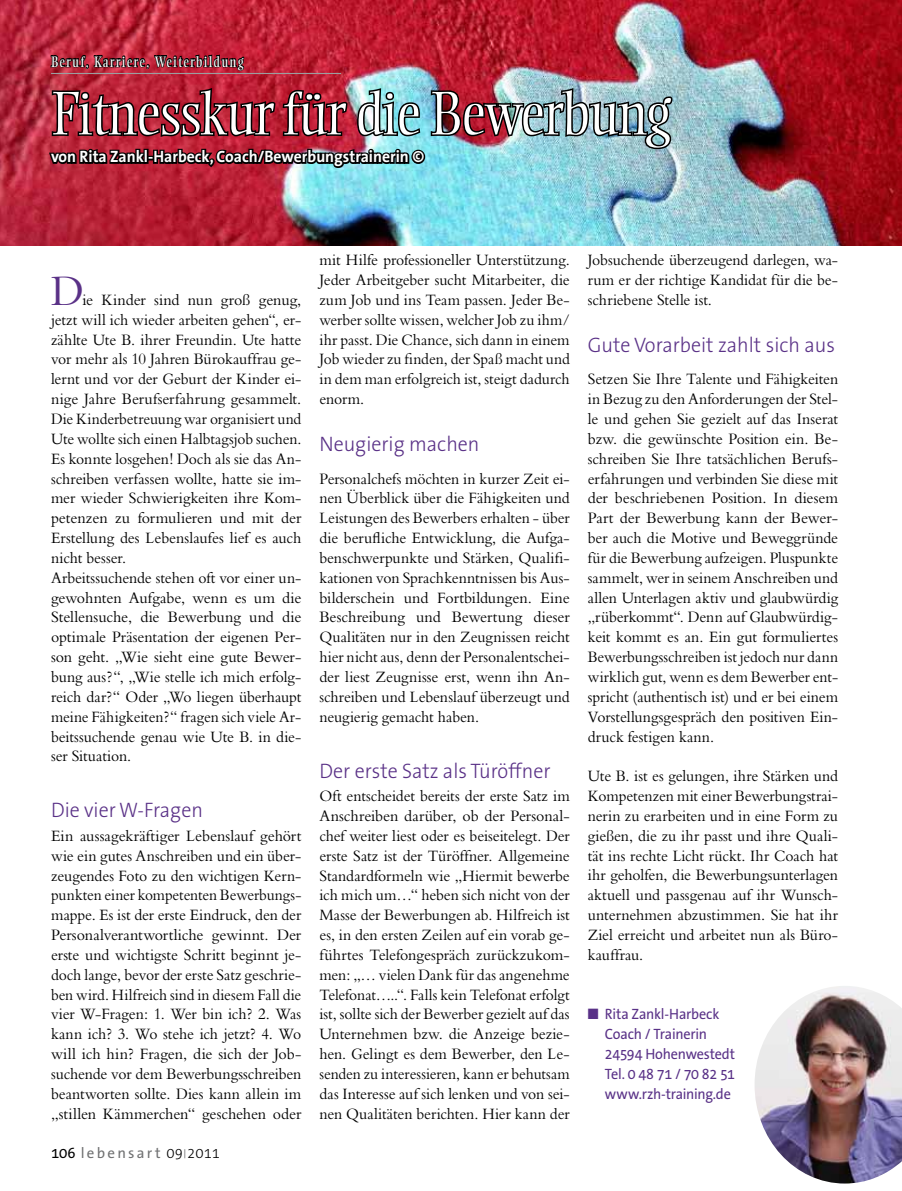
<style>
.page{position:relative;width:902px;height:1191px;background:#fff}
.page>*{position:absolute;margin:0;border:0;box-sizing:border-box;transform-origin:0 0}
.t1{font:300 60px "Ellington";letter-spacing:-.01em;color:#fff;scale:.95 1}
.t2{font:45px "Bembo";color:#5a3187}
.t3{font:300 21px "The Sans Expo";color:#5a3187;scale:.95 1}
.t4{font:16.5px/19.8px "Bembo";letter-spacing:-.005em;color:#000;text-align:justify;scale:.95 1}
.t5{font:16.5px/19.8px "Bembo";letter-spacing:-.005em;color:#000}
.t6{font:700 16.5px "The Sans Expo";color:#fff;scale:.95 1}
.t7{font:15px/19.8px "The Sans Expo";letter-spacing:-.015em;color:#593187;scale:.95 1}
.t8{font:15px "Ellington";letter-spacing:.1em;color:#fff;scale:.85 1}
.t9{font:15px "The Sans Expo";letter-spacing:.15em;color:#707172}
.s1{color:#000}
.s2{font-weight:300;color:#000}
.s3{font-weight:300;font-size:9px}
</style>
<div class="page">
<img style="left:0;top:0;width:901px;height:246px">
<hr style="left:51px;top:73px;width:290px;height:1px;background:#9c9e9f">
<svg style="left:47px;top:0;width:198px;height:72px;background:#ae2337"></svg>
<img style="left:47px;top:86px;width:627px;height:109px">
<img style="left:755px;top:986px;width:146px;height:197px">
<p class="t8" style="left:51px;top:53px;width:228px">Beruf, Karriere, Weiterbildung</p>
<h1 class="t1" style="left:51px;top:80px;width:653px">Fitnesskur für die Bewerbung</h1>
<p class="t6" style="left:51px;top:148px;width:394px">von Rita Zankl-Harbeck, Coach/Bewerbungstrainerin ©</p>
<h2 class="t2" style="left:51px;top:265px;width:35px">D</h2>
<p class="t5" style="left:51px;top:289px;width:252px;text-indent:31px">ie Kinder sind nun groß genug, jetzt will ich wieder arbeiten gehen“, er&shy;zählte Ute B. ihrer Freundin. Ute hatte vor mehr als 10 Jahren Bürokauffrau ge&shy;lernt und vor der Geburt der Kinder ei&shy;nige Jahre Berufserfahrung gesammelt.<br>Die Kinderbetreuung war organisiert und Ute wollte sich einen Halbtagsjob suchen.<br>Es konnte losgehen! Doch als sie das An&shy;schreiben verfassen wollte, hatte sie im&shy;mer wieder Schwierigkeiten ihre Kom&shy;petenzen zu formulieren und mit der Erstellung des Lebenslaufes lief es auch nicht besser.<br>Arbeitssuchende stehen oft vor einer un&shy;gewohnten Aufgabe, wenn es um die Stellensuche, die Bewerbung und die optimale Präsentation der eigenen Per&shy;son geht. „Wie sieht eine gute Bewer&shy;bung aus?“, „Wie stelle ich mich erfolg&shy;reich dar?“ Oder „Wo liegen überhaupt meine Fähigkeiten?“ fragen sich viele Ar&shy;beitssuchende genau wie Ute B. in die&shy;ser Situation.</p>
<p class="t3" style="left:51px;top:799px;width:161px">Die vier W-Fragen</p>
<p class="t5" style="left:51px;top:825px;width:252px;text-align:justify">Ein aussagekräftiger Lebenslauf gehört wie ein gutes Anschreiben und ein über&shy;zeugendes Foto zu den wichtigen Kern&shy;punkten einer kompetenten Bewerbungs&shy;mappe. Es ist der erste Eindruck, den der Personalverantwortliche gewinnt. Der erste und wichtigste Schritt beginnt je&shy;doch lange, bevor der erste Satz geschrie&shy;ben wird. Hilfreich sind in diesem Fall die vier W-Fragen: 1. Wer bin ich? 2. Was kann ich? 3. Wo stehe ich jetzt? 4. Wo will ich hin? Fragen, die sich der Job&shy;suchende vor dem Bewerbungsschreiben beantworten sollte. Dies kann allein im „stillen Kämmerchen“ geschehen oder</p>
<p class="t9" style="left:51px;top:1145px;width:171px"><span class="s1">106</span> lebensart <span class="s2">09</span><span class="s3">|</span><span class="s2">2011</span></p>
<p class="t4" style="left:319px;top:250px;width:265px">mit Hilfe professioneller Unterstützung.<br>Jeder Arbeitgeber sucht Mitarbeiter, die zum Job und ins Team passen. Jeder Be&shy;werber sollte wissen, welcher Job zu ihm/ ihr passt. Die Chance, sich dann in einem Job wieder zu finden, der Spaß macht und in dem man erfolgreich ist, steigt dadurch enorm.</p>
<p class="t3" style="left:319px;top:432px;width:170px">Neugierig machen</p>
<p class="t4" style="left:319px;top:468px;width:265px">Personalchefs möchten in kurzer Zeit ei&shy;nen Überblick über die Fähigkeiten und Leistungen des Bewerbers erhalten - über die berufliche Entwicklung, die Aufga&shy;benschwerpunkte und Stärken, Qualifi&shy;kationen von Sprachkenntnissen bis Aus&shy;bilderschein und Fortbildungen. Eine Beschreibung und Bewertung dieser Qualitäten nur in den Zeugnissen reicht hier nicht aus, denn der Personalentschei&shy;der liest Zeugnisse erst, wenn ihn An&shy;schreiben und Lebenslauf überzeugt und neugierig gemacht haben.</p>
<p class="t3" style="left:319px;top:759px;width:245px">Der erste Satz als Türöffner</p>
<p class="t4" style="left:319px;top:785px;width:265px">Oft entscheidet bereits der erste Satz im Anschreiben darüber, ob der Personal&shy;chef weiter liest oder es beiseitelegt. Der erste Satz ist der Türöffner. Allgemeine Standardformeln wie „Hiermit bewerbe ich mich um…“ heben sich nicht von der Masse der Bewerbungen ab. Hilfreich ist es, in den ersten Zeilen auf ein vorab ge&shy;führtes Telefongespräch zurückzukom&shy;men: „… vielen Dank für das angenehme Telefonat…..“. Falls kein Telefonat erfolgt ist, sollte sich der Bewerber gezielt auf das Unternehmen bzw. die Anzeige bezie&shy;hen. Gelingt es dem Bewerber, den Le&shy;senden zu interessieren, kann er behutsam das Interesse auf sich lenken und von sei&shy;nen Qualitäten berichten. Hier kann der</p>
<p class="t4" style="left:587px;top:250px;width:265px">Jobsuchende überzeugend darlegen, wa&shy;rum er der richtige Kandidat für die be&shy;schriebene Stelle ist.</p>
<p class="t3" style="left:587px;top:333px;width:262px">Gute Vorarbeit zahlt sich aus</p>
<p class="t4" style="left:587px;top:369px;width:265px">Setzen Sie Ihre Talente und Fähigkeiten in Bezug zu den Anforderungen der Stel&shy;le und gehen Sie gezielt auf das Inserat bzw. die gewünschte Position ein. Be&shy;schreiben Sie Ihre tatsächlichen Berufs&shy;erfahrungen und verbinden Sie diese mit der beschriebenen Position. In diesem Part der Bewerbung kann der Bewer&shy;ber auch die Motive und Beweggründe für die Bewerbung aufzeigen. Pluspunkte sammelt, wer in seinem Anschreiben und allen Unterlagen aktiv und glaubwürdig „rüberkommt“. Denn auf Glaubwürdig&shy;keit kommt es an. Ein gut formuliertes Bewerbungsschreiben ist jedoch nur dann wirklich gut, wenn es dem Bewerber ent&shy;spricht (authentisch ist) und er bei einem Vorstellungsgespräch den positiven Ein&shy;druck festigen kann.</p>
<p class="t4" style="left:587px;top:766px;width:265px">Ute B. ist es gelungen, ihre Stärken und Kompetenzen mit einer Bewerbungstrai&shy;nerin zu erarbeiten und in eine Form zu gießen, die zu ihr passt und ihre Quali&shy;tät ins rechte Licht rückt. Ihr Coach hat ihr geholfen, die Bewerbungsunterlagen aktuell und passgenau auf ihr Wunsch&shy;unternehmen abzustimmen. Sie hat ihr Ziel erreicht und arbeitet nun als Büro&shy;kauffrau.</p>
<p class="t7" style="left:604px;top:1005px;width:139px;text-indent:-17px">■ Rita Zankl-Harbeck<br>Coach / Trainerin<br>24594 Hohenwestedt<br>Tel. 0 48 71 / 70 82 51 www.rzh-training.de</p>
</div>
